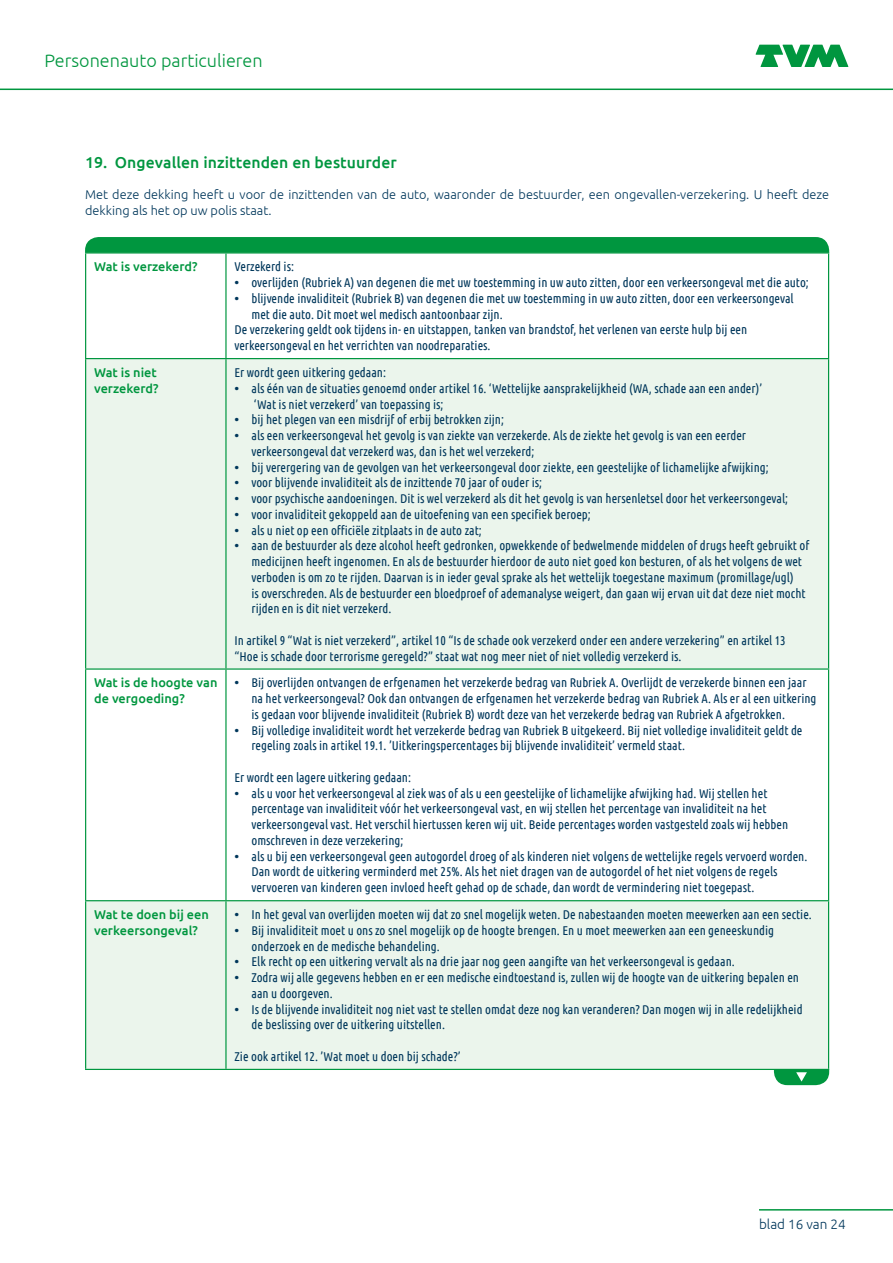
<style>
.page{position:relative;width:893px;height:1263px;background:#fff}
.page>*{position:absolute;margin:0;border:0;box-sizing:border-box;transform-origin:0 0}
.t1{font:300 18px "Ubuntu";color:#00963f}
.Bodykop_gr_10_5pt_-_24{font:500 15.75px "Ubuntu";letter-spacing:.005em;color:#00963f}
.t2{font:300 13.5px "Ubuntu";color:#00375b}
.T_body_-_24{font:12.75px/15.8px "Ubuntu Condensed";color:#00375b}
.Body_-_24{font:12.75px/15.8px "Ubuntu Condensed";color:#00375b}
.Body_-_24-2{font:300 12.75px/15.8px "Ubuntu";color:#00375b}
.T_Body_vraag_-_24{font:500 12.75px/15.8px "Ubuntu";color:#00963f}
.s1{font-family:"Ubuntu";font-weight:500}
</style>
<div class="page">
<svg style="left:85px;top:237px;width:744px;height:15px;background:#029640"></svg>
<svg style="left:774px;top:1070px;width:55px;height:15px"></svg>
<svg style="left:756px;top:45px;width:92px;height:22px"></svg>
<hr style="left:0;top:89px;width:893px;height:1px;background:#00963f">
<hr style="left:759px;top:1209px;width:134px;height:1px;background:#00963f">
<svg style="left:86px;top:359px;width:742px;height:710px;fill:#ebf5ec"></svg>
<hr style="left:85px;top:252px;width:141px;height:2px;background:#00963f">
<hr style="left:85px;top:254px;width:1px;height:104px;background:#00963f">
<hr style="left:226px;top:252px;width:603px;height:2px;background:#00963f">
<hr style="left:225px;top:254px;width:2px;height:104px;background:#00963f">
<hr style="left:828px;top:254px;width:1px;height:104px;background:#00963f">
<hr style="left:85px;top:358px;width:141px;height:1px;background:#00963f">
<hr style="left:85px;top:359px;width:1px;height:309px;background:#00963f">
<hr style="left:226px;top:358px;width:603px;height:1px;background:#00963f">
<hr style="left:225px;top:359px;width:2px;height:309px;background:#00963f">
<hr style="left:828px;top:359px;width:1px;height:309px;background:#00963f">
<hr style="left:85px;top:668px;width:141px;height:2px;background:#00963f">
<hr style="left:85px;top:670px;width:1px;height:230px;background:#00963f">
<hr style="left:226px;top:668px;width:603px;height:2px;background:#00963f">
<hr style="left:225px;top:670px;width:2px;height:230px;background:#00963f">
<hr style="left:828px;top:670px;width:1px;height:230px;background:#00963f">
<hr style="left:85px;top:900px;width:141px;height:1px;background:#00963f">
<hr style="left:85px;top:901px;width:1px;height:168px;background:#00963f">
<hr style="left:226px;top:900px;width:603px;height:1px;background:#00963f">
<hr style="left:225px;top:901px;width:2px;height:168px;background:#00963f">
<hr style="left:828px;top:901px;width:1px;height:168px;background:#00963f">
<hr style="left:85px;top:1069px;width:141px;height:1px;background:#00963f">
<hr style="left:226px;top:1069px;width:603px;height:1px;background:#00963f">
<h1 class="t1" style="left:45px;top:50px;width:220px">Personenauto particulieren</h1>
<p class="Bodykop_gr_10_5pt_-_24" style="left:85px;top:152px;width:313px">19. Ongevallen inzittenden en bestuurder</p>
<p class="Body_-_24-2" style="left:85px;top:186px;width:746px">Met deze dekking heeft u voor de inzittenden van de auto, waaronder de bestuurder, een ongevallen-verzekering. U heeft deze dekking als het op uw polis staat.</p>
<p class="T_Body_vraag_-_24" style="left:94px;top:258px;width:105px">Wat is verzekerd?</p>
<p class="T_body_-_24" style="left:234px;top:258px;width:61px">Verzekerd is:</p>
<p class="T_body_-_24" style="left:234px;top:274px;width:576px"><span class="s1">•</span> overlijden (Rubriek A) van degenen die met uw toestemming in uw auto zitten, door een verkeersongeval met die auto;</p>
<p class="T_body_-_24" style="left:251px;top:290px;width:544px;text-indent:-17px"><span class="s1">•</span> blijvende invaliditeit (Rubriek B) van degenen die met uw toestemming in uw auto zitten, door een verkeersongeval met die auto. Dit moet wel medisch aantoonbaar zijn.</p>
<p class="T_body_-_24" style="left:234px;top:321px;width:514px">De verzekering geldt ook tijdens in- en uitstappen, tanken van brandstof, het verlenen van eerste hulp bij een verkeersongeval en het verrichten van noodreparaties.</p>
<p class="T_Body_vraag_-_24" style="left:94px;top:364px;width:66px">Wat is niet verzekerd?</p>
<p class="T_body_-_24" style="left:234px;top:364px;width:153px">Er wordt geen uitkering gedaan:</p>
<p class="T_body_-_24" style="left:254px;top:380px;width:510px;text-indent:-19px"><span class="s1">•</span> als één van de situaties genoemd onder artikel 16. ‘Wettelijke aansprakelijkheid (WA, schade aan een ander)’ ‘Wat is niet verzekerd’ van toepassing is;</p>
<p class="T_body_-_24" style="left:234px;top:411px;width:271px"><span class="s1">•</span> bij het plegen van een misdrijf of erbij betrokken zijn;</p>
<p class="T_body_-_24" style="left:251px;top:427px;width:496px;text-indent:-17px"><span class="s1">•</span> als een verkeersongeval het gevolg is van ziekte van verzekerde. Als de ziekte het gevolg is van een eerder verkeersongeval dat verzekerd was, dan is het wel verzekerd;</p>
<p class="T_body_-_24" style="left:234px;top:459px;width:536px"><span class="s1">•</span> bij verergering van de gevolgen van het verkeersongeval door ziekte, een geestelijke of lichamelijke afwijking;</p>
<p class="T_body_-_24" style="left:234px;top:474px;width:309px"><span class="s1">•</span> voor blijvende invaliditeit als de inzittende 70 jaar of ouder is;</p>
<p class="T_body_-_24" style="left:234px;top:490px;width:555px"><span class="s1">•</span> voor psychische aandoeningen. Dit is wel verzekerd als dit het gevolg is van hersenletsel door het verkeersongeval;</p>
<p class="T_body_-_24" style="left:234px;top:506px;width:358px"><span class="s1">•</span> voor invaliditeit gekoppeld aan de uitoefening van een specifiek beroep;</p>
<p class="T_body_-_24" style="left:234px;top:522px;width:249px"><span class="s1">•</span> als u niet op een officiële zitplaats in de auto zat;</p>
<p class="T_body_-_24" style="left:251px;top:537px;width:559px;text-indent:-17px"><span class="s1">•</span> aan de bestuurder als deze alcohol heeft gedronken, opwekkende of bedwelmende middelen of drugs heeft gebruikt of medicijnen heeft ingenomen. En als de bestuurder hierdoor de auto niet goed kon besturen, of als het volgens de wet verboden is om zo te rijden. Daarvan is in ieder geval sprake als het wettelijk toegestane maximum (promillage/ugl)<br>is overschreden. Als de bestuurder een bloedproef of ademanalyse weigert, dan gaan wij ervan uit dat deze niet mocht rijden en is dit niet verzekerd.</p>
<p class="T_body_-_24" style="left:234px;top:632px;width:553px">In artikel 9 “Wat is niet verzekerd”, artikel 10 “Is de schade ook verzekerd onder een andere verzekering” en artikel 13 “Hoe is schade door terrorisme geregeld?” staat wat nog meer niet of niet volledig verzekerd is.</p>
<p class="T_Body_vraag_-_24" style="left:94px;top:674px;width:125px">Wat is de hoogte van de vergoeding?</p>
<p class="Body_-_24" style="left:251px;top:675px;width:567px;text-indent:-17px"><span class="s1">•</span> Bij overlijden ontvangen de erfgenamen het verzekerde bedrag van Rubriek A. Overlijdt de verzekerde binnen een jaar na het verkeersongeval? Ook dan ontvangen de erfgenamen het verzekerde bedrag van Rubriek A. Als er al een uitkering is gedaan voor blijvende invaliditeit (Rubriek B) wordt deze van het verzekerde bedrag van Rubriek A afgetrokken.</p>
<p class="Body_-_24" style="left:251px;top:722px;width:553px;text-indent:-17px"><span class="s1">•</span> Bij volledige invaliditeit wordt het verzekerde bedrag van Rubriek B uitgekeerd. Bij niet volledige invaliditeit geldt de regeling zoals in artikel 19.1. ’Uitkeringspercentages bij blijvende invaliditeit’ vermeld staat.</p>
<p class="Body_-_24" style="left:234px;top:769px;width:178px">Er wordt een lagere uitkering gedaan:</p>
<p class="Body_-_24" style="left:251px;top:785px;width:538px;text-indent:-17px"><span class="s1">•</span> als u voor het verkeersongeval al ziek was of als u een geestelijke of lichamelijke afwijking had. Wij stellen het percentage van invaliditeit vóór het verkeersongeval vast, en wij stellen het percentage van invaliditeit na het verkeersongeval vast. Het verschil hiertussen keren wij uit. Beide percentages worden vastgesteld zoals wij hebben omschreven in deze verzekering;</p>
<p class="Body_-_24" style="left:251px;top:848px;width:557px;text-indent:-17px"><span class="s1">•</span> als u bij een verkeersongeval geen autogordel droeg of als kinderen niet volgens de wettelijke regels vervoerd worden.<br>Dan wordt de uitkering verminderd met 25%. Als het niet dragen van de autogordel of het niet volgens de regels vervoeren van kinderen geen invloed heeft gehad op de schade, dan wordt de vermindering niet toegepast.</p>
<p class="T_Body_vraag_-_24" style="left:94px;top:906px;width:116px">Wat te doen bij een verkeersongeval?</p>
<p class="T_body_-_24" style="left:234px;top:906px;width:579px"><span class="s1">•</span> In het geval van overlijden moeten wij dat zo snel mogelijk weten. De nabestaanden moeten meewerken aan een sectie.</p>
<p class="T_body_-_24" style="left:251px;top:922px;width:524px;text-indent:-17px"><span class="s1">•</span> Bij invaliditeit moet u ons zo snel mogelijk op de hoogte brengen. En u moet meewerken aan een geneeskundig onderzoek en de medische behandeling.</p>
<p class="T_body_-_24" style="left:234px;top:953px;width:502px"><span class="s1">•</span> Elk recht op een uitkering vervalt als na drie jaar nog geen aangifte van het verkeersongeval is gedaan.</p>
<p class="T_body_-_24" style="left:251px;top:969px;width:549px;text-indent:-17px"><span class="s1">•</span> Zodra wij alle gegevens hebben en er een medische eindtoestand is, zullen wij de hoogte van de uitkering bepalen en aan u doorgeven.</p>
<p class="T_body_-_24" style="left:251px;top:1001px;width:553px;text-indent:-17px"><span class="s1">•</span> Is de blijvende invaliditeit nog niet vast te stellen omdat deze nog kan veranderen? Dan mogen wij in alle redelijkheid de beslissing over de uitkering uitstellen.</p>
<p class="T_body_-_24" style="left:234px;top:1048px;width:228px">Zie ook artikel 12. ’Wat moet u doen bij schade?’</p>
<p class="t2" style="left:759px;top:1216px;width:88px">blad 16 van 24</p>
</div>
